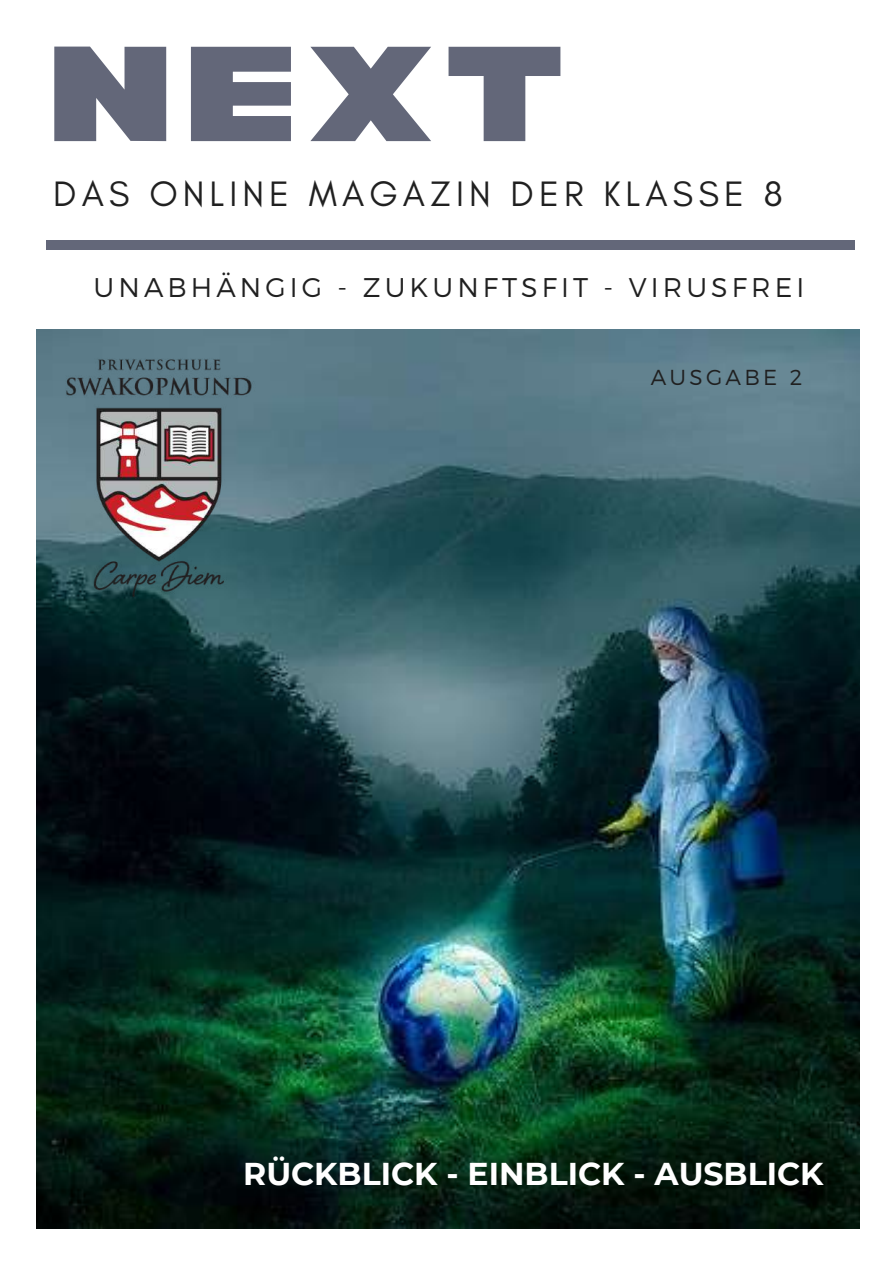
<style>
.page{position:relative;width:894px;height:1264px;background:#fff}
.page>*{position:absolute;margin:0;border:0;box-sizing:border-box;transform-origin:0 0}
.t1{font:900 expanded 132px "Bernoru";color:#636779}
.t2{font:36px "Glacial Indifference";letter-spacing:.14em;color:#202020}
.t3{font:700 31.5px "Montserrat";color:#fff}
.t4{font:300 27px "Montserrat";letter-spacing:.15em;color:#202020}
.t5{font:300 21.6px "Montserrat";letter-spacing:.15em;color:#202020}
</style>
<div class="page">
<img style="left:36px;top:329px;width:822px;height:899px">
<div style="left:47px;top:240px;width:808px;height:10px;background:#636779"></div>
<img style="left:36px;top:329px;width:244px;height:289px">
<h1 class="t1" style="left:47px;top:19px;width:522px">NEXT</h1>
<h2 class="t2" style="left:53px;top:172px;width:730px">DAS ONLINE MAGAZIN DER KLASSE 8</h2>
<p class="t4" style="left:94px;top:270px;width:712px">UNABHÄNGIG - ZUKUNFTSFIT - VIRUSFREI</p>
<p class="t5" style="left:650px;top:363px;width:153px">AUSGABE 2</p>
<p class="t3" style="left:243px;top:1154px;width:581px">RÜCKBLICK - EINBLICK - AUSBLICK</p>
</div>
